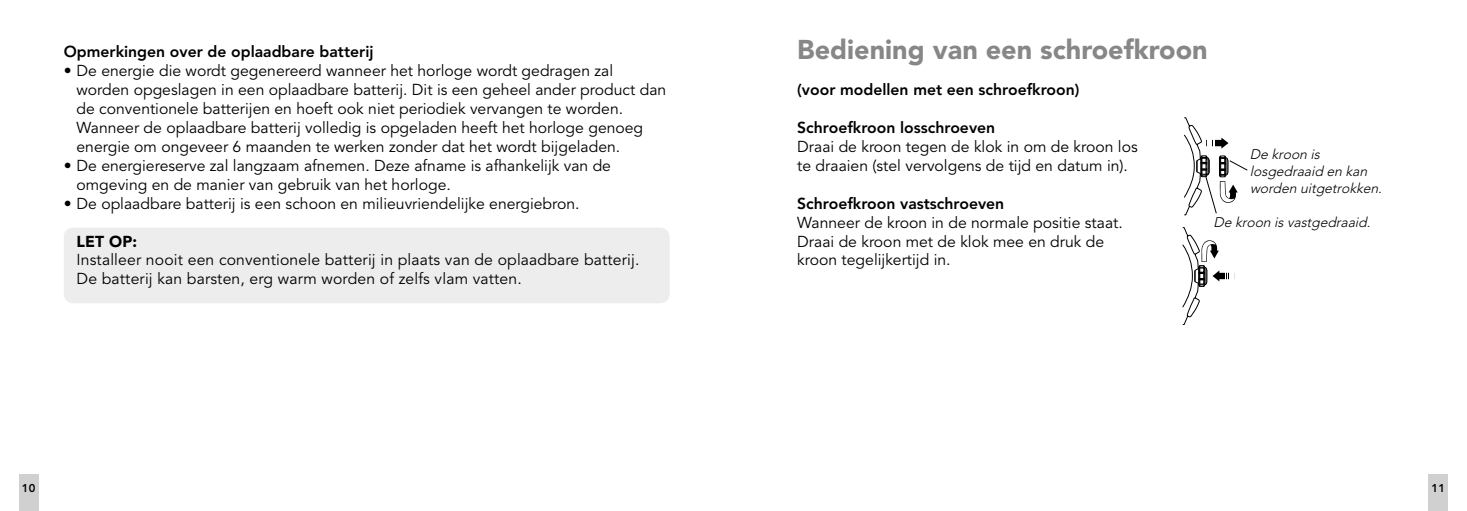
<style>
.page{position:relative;width:1467px;height:511px;background:#fff}
.page>*{position:absolute;margin:0;border:0;box-sizing:border-box;transform-origin:0 0}
.t1{font:900 27px "Avenir LT Std";color:#878787}
.t2{font:15.75px/18.9px "Avenir LT Std";color:#000}
.t3{font:800 15.75px "Avenir LT Std";color:#000}
.t4{font:900 15.75px "Avenir LT Std";color:#000}
.t5{font:italic 300 13.95px/16.7px "Avenir";color:#000}
.t6{font:800 11.25px "Avenir LT";color:#000}
</style>
<div class="page">
<div style="left:19px;top:473px;width:19px;height:37px;background:#d0d0d0"></div>
<div style="left:1429px;top:473px;width:19px;height:37px;background:#d0d0d0"></div>
<div style="left:64px;top:227px;width:606px;height:76px;background:#ededed;border-radius:10px"></div>
<svg style="left:1182px;top:227px;width:47px;height:97px"></svg>
<svg style="left:1184px;top:117px;width:64px;height:98px"></svg>
<p class="t3" style="left:64px;top:42px;width:311px">Opmerkingen over de oplaadbare batterij</p>
<p class="t2" style="left:77px;top:62px;width:591px;text-indent:-13px">• De energie die wordt gegenereerd wanneer het horloge wordt gedragen zal worden opgeslagen in een oplaadbare batterij. Dit is een geheel ander product dan de conventionele batterijen en hoeft ook niet periodiek vervangen te worden.<br>Wanneer de oplaadbare batterij volledig is opgeladen heeft het horloge genoeg energie om ongeveer 6 maanden te werken zonder dat het wordt bijgeladen.</p>
<p class="t2" style="left:77px;top:156px;width:536px;text-indent:-13px">• De energiereserve zal langzaam afnemen. Deze afname is afhankelijk van de omgeving en de manier van gebruik van het horloge.</p>
<p class="t2" style="left:64px;top:194px;width:517px">• De oplaadbare batterij is een schoon en milieuvriendelijke energiebron.</p>
<p class="t4" style="left:77px;top:231px;width:62px">LET OP:</p>
<p class="t2" style="left:77px;top:251px;width:564px">Installeer nooit een conventionele batterij in plaats van de oplaadbare batterij.<br>De batterij kan barsten, erg warm worden of zelfs vlam vatten.</p>
<h1 class="t1" style="left:797px;top:33px;width:412px">Bediening van een schroefkroon</h1>
<p class="t3" style="left:797px;top:80px;width:284px">(voor modellen met een schroefkroon)</p>
<p class="t3" style="left:797px;top:118px;width:199px">Schroefkroon losschroeven</p>
<p class="t2" style="left:797px;top:137px;width:342px">Draai de kroon tegen de klok in om de kroon los te draaien (stel vervolgens de tijd en datum in).</p>
<p class="t3" style="left:797px;top:194px;width:209px">Schroefkroon vastschroeven</p>
<p class="t2" style="left:797px;top:213px;width:327px">Wanneer de kroon in de normale positie staat.<br>Draai de kroon met de klok mee en druk de kroon tegelijkertijd in.</p>
<p class="t5" style="left:1214px;top:214px;width:162px">De kroon isvastgedraaid.</p>
<p class="t5" style="left:1250px;top:146px;width:137px">De kroon is losgedraaid en kan worden uitgetrokken.</p>
<p class="t6" style="left:22px;top:481px;width:15px">10</p>
<p class="t6" style="left:1432px;top:481px;width:15px">11</p>
</div>
